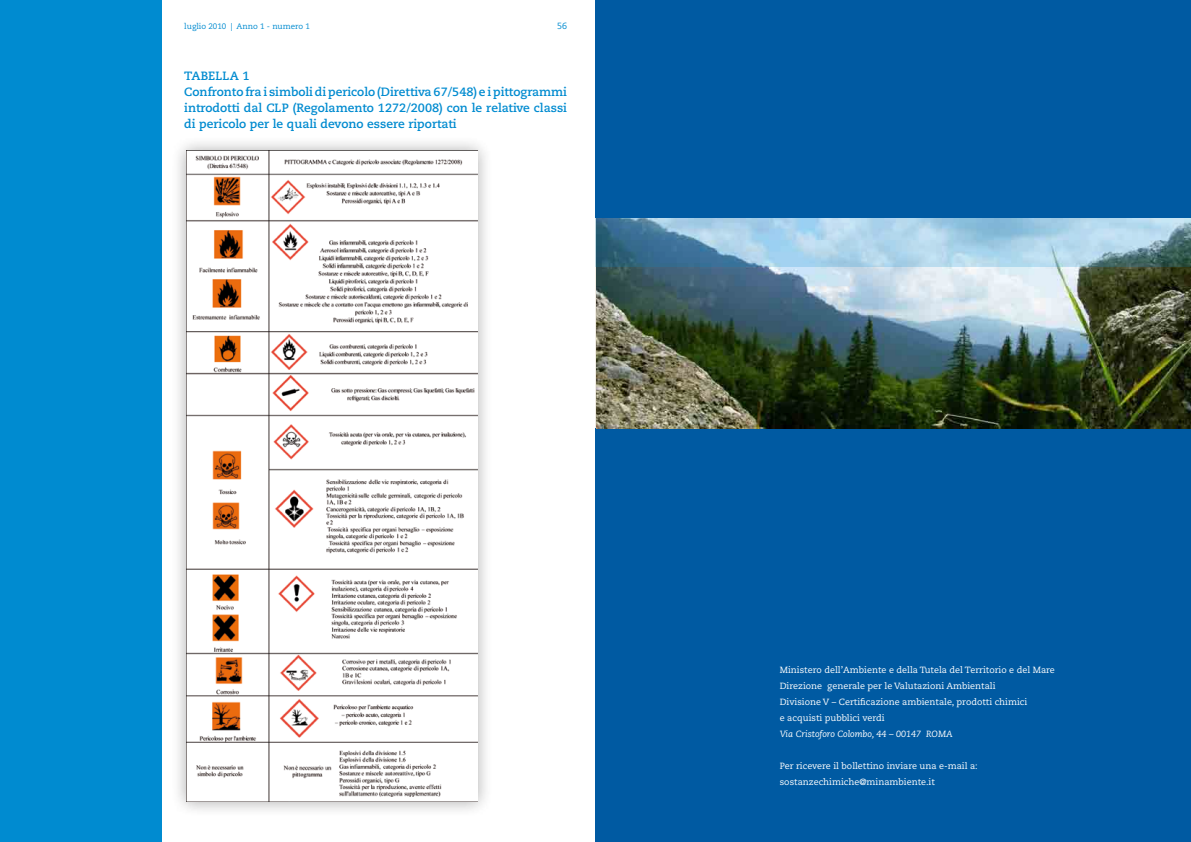
<style>
.page{position:relative;width:1191px;height:842px;background:#fff}
.page>*{position:absolute;margin:0;border:0;box-sizing:border-box;transform-origin:0 0}
.t1{font:700 12px/16px "Caecilia";color:#008bd0}
.t2{font:9px/16px "Caecilia";color:#fff}
.t3{font:italic 9px "Caecilia";color:#fff}
.t4{font:9px "Caecilia";color:#008bd0}
.t5{font:8px "Caecilia";color:#008bd0}
</style>
<div class="page">
<div style="left:0;top:0;width:162px;height:842px;background:#008bd0"></div>
<div style="left:170px;top:135px;width:323px;height:683px;background:#000;opacity:.33"></div>
<img style="left:186px;top:151px;width:291px;height:650px">
<div style="left:595px;top:0;width:596px;height:842px;background:#005aa2"></div>
<img style="left:597px;top:266px;width:594px;height:162px">
<svg style="left:595px;top:218px;width:596px;height:48px;background:#92bbd1"></svg>
<p class="t5" style="left:184px;top:21px;width:127px">luglio 2010 | Anno 1 - numero 1</p>
<p class="t4" style="left:557px;top:21px;width:12px">56</p>
<h1 class="t1" style="left:184px;top:68px;width:17px">Tabella</h1>
<h1 class="t1" style="left:184px;top:68px;width:384px;text-indent:58px">1<br>Confronto fra i simboli di pericolo (Direttiva 67/548) e i pittogrammi introdotti dal CLP (Regolamento 1272/2008) con le relative classi di pericolo per le quali devono essere riportati</h1>
<p class="t2" style="left:780px;top:662px;width:277px">Ministero dell’Ambiente e della Tutela del Territorio e del Mare Direzione generale per le Valutazioni Ambientali<br>Divisione V – Certificazione ambientale, prodotti chimici<br>e acquisti pubblici verdi</p>
<p class="t3" style="left:780px;top:728px;width:175px">Via Cristoforo Colombo, 44 – 00147 ROMA</p>
<p class="t2" style="left:780px;top:758px;width:199px">Per ricevere il bollettino inviare una e-mail a: sostanzechimiche@minambiente.it</p>
</div>
